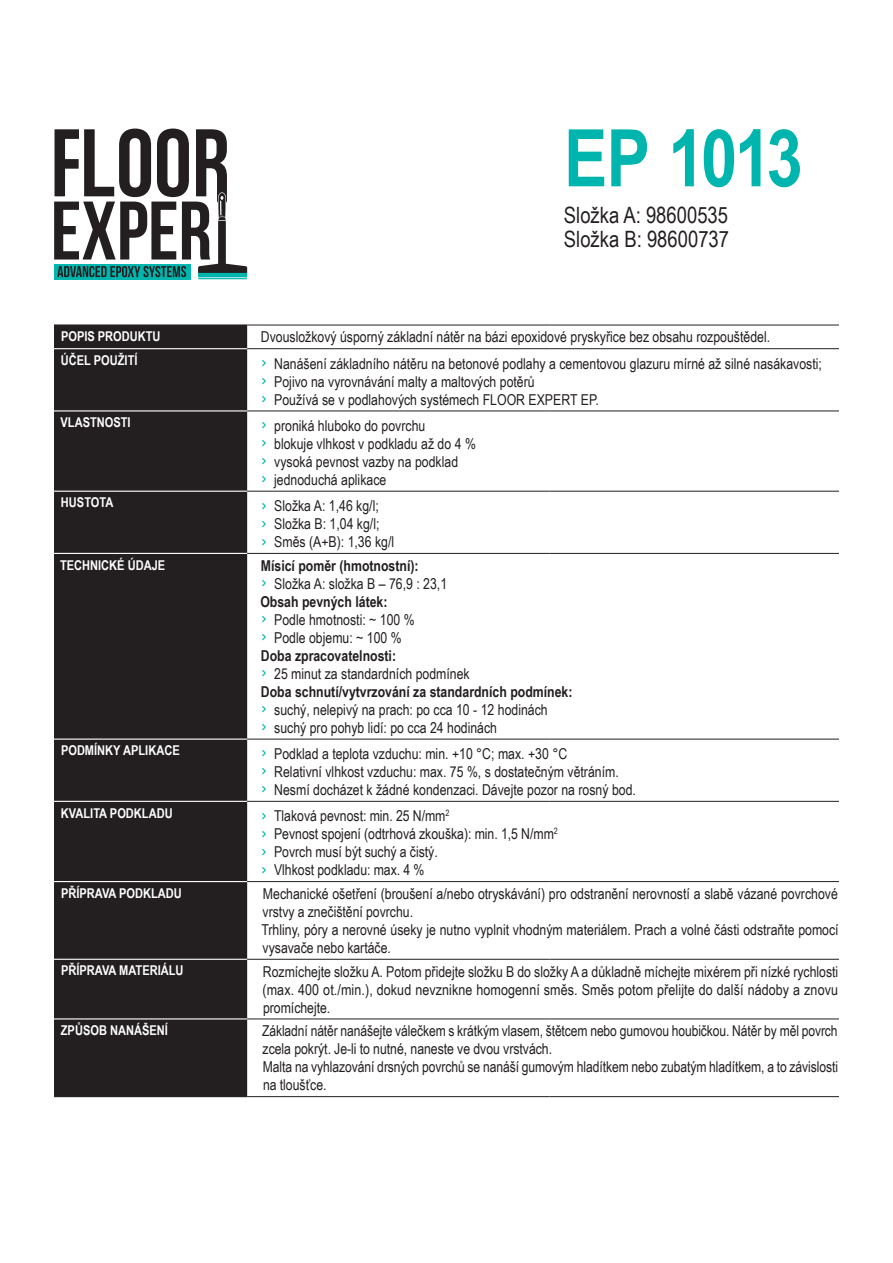
<style>
.page{position:relative;width:893px;height:1263px;background:#fff}
.page>*{position:absolute;margin:0;border:0;box-sizing:border-box;transform-origin:0 0}
.t1{font:700 79.5px "Arial Narrow";letter-spacing:-.035em;color:#00b5ae}
.t2{font:22.5px "Arial Narrow";color:#231f20}
.t3{font:15px/18px "Arial Narrow";color:#231f20}
.t4{font:700 15px "Arial Narrow";color:#231f20}
.t5{font:700 13.5px "Arial Narrow";color:#fff}
.s1{font-family:"Gravur";font-stretch:condensed;color:#00b5ae}
</style>
<div class="page">
<div style="left:54px;top:326px;width:193px;height:770px;background:#231f20"></div>
<hr style="left:54px;top:324px;width:193px;height:2px;background:#231f20">
<hr style="left:54px;top:348px;width:193px;height:1px;background:#fff">
<hr style="left:54px;top:410px;width:193px;height:1px;background:#fff">
<hr style="left:54px;top:491px;width:193px;height:1px;background:#fff">
<hr style="left:54px;top:553px;width:193px;height:1px;background:#fff">
<hr style="left:54px;top:738px;width:193px;height:2px;background:#fff">
<hr style="left:54px;top:801px;width:193px;height:1px;background:#fff">
<hr style="left:54px;top:881px;width:193px;height:1px;background:#fff">
<hr style="left:54px;top:959px;width:193px;height:1px;background:#fff">
<hr style="left:54px;top:1018px;width:193px;height:1px;background:#fff">
<hr style="left:54px;top:1096px;width:193px;height:1px;background:#231f20">
<hr style="left:247px;top:325px;width:302px;height:1px;background:#231f20">
<hr style="left:549px;top:325px;width:290px;height:1px;background:#231f20">
<hr style="left:247px;top:348px;width:302px;height:1px;background:#231f20">
<hr style="left:549px;top:348px;width:290px;height:1px;background:#231f20">
<hr style="left:247px;top:411px;width:302px;height:1px;background:#231f20">
<hr style="left:549px;top:411px;width:290px;height:1px;background:#231f20">
<hr style="left:247px;top:491px;width:302px;height:1px;background:#231f20">
<hr style="left:549px;top:491px;width:290px;height:1px;background:#231f20">
<hr style="left:247px;top:553px;width:302px;height:1px;background:#231f20">
<hr style="left:549px;top:553px;width:290px;height:1px;background:#231f20">
<hr style="left:247px;top:739px;width:302px;height:1px;background:#231f20">
<hr style="left:549px;top:739px;width:290px;height:1px;background:#231f20">
<hr style="left:247px;top:801px;width:302px;height:1px;background:#231f20">
<hr style="left:549px;top:801px;width:290px;height:1px;background:#231f20">
<hr style="left:247px;top:881px;width:302px;height:1px;background:#231f20">
<hr style="left:549px;top:881px;width:290px;height:1px;background:#231f20">
<hr style="left:247px;top:959px;width:302px;height:1px;background:#231f20">
<hr style="left:549px;top:959px;width:290px;height:1px;background:#231f20">
<hr style="left:247px;top:1018px;width:302px;height:1px;background:#231f20">
<hr style="left:549px;top:1018px;width:290px;height:1px;background:#231f20">
<hr style="left:247px;top:1096px;width:302px;height:1px;background:#231f20">
<hr style="left:549px;top:1096px;width:290px;height:1px;background:#231f20">
<div style="left:54px;top:264px;width:137px;height:16px;background:#00b5ae"></div>
<hr style="left:198px;top:278px;width:49px;height:1px;background:#00b5ae">
<svg style="left:54px;top:129px;width:193px;height:148px"></svg>
<p class="t1" style="left:564px;top:98px;width:240px">EP 1013</p>
<p class="t2" style="left:564px;top:199px;width:166px">Složka A: 98600535</p>
<p class="t2" style="left:564px;top:223px;width:167px">Složka B: 98600737</p>
<p class="t5" style="left:61px;top:326px;width:101px">POPIS PRODUKTU</p>
<p class="t3" style="left:261px;top:327px;width:511px">Dvousložkový úsporný základní nátěr na bázi epoxidové pryskyřice bez obsahu rozpouštědel.</p>
<p class="t5" style="left:61px;top:350px;width:78px">ÚČEL POUŽITÍ</p>
<p class="t3" style="left:261px;top:354px;width:563px"><span class="s1">›</span> Nanášení základního nátěru na betonové podlahy a cementovou glazuru mírné až silné nasákavosti;</p>
<p class="t3" style="left:261px;top:372px;width:275px"><span class="s1">›</span> Pojivo na vyrovnávání malty a maltových potěrů</p>
<p class="t3" style="left:261px;top:390px;width:340px"><span class="s1">›</span> Používá se v podlahových systémech FLOOR EXPERT EP.</p>
<p class="t5" style="left:61px;top:412px;width:72px">VLASTNOSTI</p>
<p class="t3" style="left:261px;top:416px;width:166px"><span class="s1">›</span> proniká hluboko do povrchu</p>
<p class="t3" style="left:261px;top:434px;width:217px"><span class="s1">›</span> blokuje vlhkost v podkladu až do 4 %</p>
<p class="t3" style="left:261px;top:452px;width:199px"><span class="s1">›</span> vysoká pevnost vazby na podklad</p>
<p class="t3" style="left:261px;top:470px;width:127px"><span class="s1">›</span> jednoduchá aplikace</p>
<p class="t5" style="left:61px;top:492px;width:54px">HUSTOTA</p>
<p class="t3" style="left:261px;top:496px;width:119px"><span class="s1">›</span> Složka A: 1,46 kg/l;</p>
<p class="t3" style="left:261px;top:514px;width:120px"><span class="s1">›</span> Složka B: 1,04 kg/l;</p>
<p class="t3" style="left:261px;top:532px;width:135px"><span class="s1">›</span> Směs (A+B): 1,36 kg/l</p>
<p class="t5" style="left:60px;top:555px;width:107px">TECHNICKÉ ÚDAJE</p>
<p class="t4" style="left:261px;top:554px;width:159px">Mísicí poměr (hmotnostní):</p>
<p class="t3" style="left:261px;top:574px;width:188px"><span class="s1">›</span> Složka A: složka B – 76,9 : 23,1</p>
<p class="t4" style="left:260px;top:590px;width:129px">Obsah pevných látek:</p>
<p class="t3" style="left:261px;top:610px;width:155px"><span class="s1">›</span> Podle hmotnosti: ~ 100 %</p>
<p class="t3" style="left:261px;top:628px;width:142px"><span class="s1">›</span> Podle objemu: ~ 100 %</p>
<p class="t4" style="left:261px;top:644px;width:137px">Doba zpracovatelnosti:</p>
<p class="t3" style="left:261px;top:664px;width:210px"><span class="s1">›</span> 25 minut za standardních podmínek</p>
<p class="t4" style="left:261px;top:680px;width:313px">Doba schnutí/vytvrzování za standardních podmínek:</p>
<p class="t3" style="left:261px;top:700px;width:288px"><span class="s1">›</span> suchý, nelepivý na prach: po cca 10 - 12 hodinách</p>
<p class="t3" style="left:261px;top:718px;width:238px"><span class="s1">›</span> suchý pro pohyb lidí: po cca 24 hodinách</p>
<p class="t5" style="left:61px;top:740px;width:120px">PODMÍNKY APLIKACE</p>
<p class="t3" style="left:261px;top:744px;width:308px"><span class="s1">›</span> Podklad a teplota vzduchu: min. +10 °C; max. +30 °C</p>
<p class="t3" style="left:261px;top:762px;width:359px"><span class="s1">›</span> Relativní vlhkost vzduchu: max. 75 %, s dostatečným větráním.</p>
<p class="t3" style="left:261px;top:780px;width:377px"><span class="s1">›</span> Nesmí docházet k žádné kondenzaci. Dávejte pozor na rosný bod.</p>
<p class="t5" style="left:61px;top:802px;width:113px">KVALITA PODKLADU</p>
<p class="t3" style="left:261px;top:806px;width:190px"><span class="s1">›</span> Tlaková pevnost: min. 25 N/mm<sup>2</sup></p>
<p class="t3" style="left:261px;top:824px;width:298px"><span class="s1">›</span> Pevnost spojení (odtrhová zkouška): min. 1,5 N/mm<sup>2</sup></p>
<p class="t3" style="left:261px;top:842px;width:178px"><span class="s1">›</span> Povrch musí být suchý a čistý.</p>
<p class="t3" style="left:261px;top:860px;width:165px"><span class="s1">›</span> Vlhkost podkladu: max. 4 %</p>
<p class="t5" style="left:61px;top:883px;width:122px">PŘÍPRAVA PODKLADU</p>
<p class="t3" style="left:263px;top:884px;width:577px">Mechanické ošetření (broušení a/nebo otryskávání) pro odstranění nerovností a slabě vázané povrchové vrstvy a znečištění povrchu.</p>
<p class="t3" style="left:261px;top:920px;width:579px">Trhliny, póry a nerovné úseky je nutno vyplnit vhodným materiálem. Prach a volné části odstraňte pomocí vysavače nebo kartáče.</p>
<p class="t5" style="left:61px;top:960px;width:124px">PŘÍPRAVA MATERIÁLU</p>
<p class="t3" style="left:262px;top:962px;width:577px;text-align:justify">Rozmíchejte složku A. Potom přidejte složku B do složky A a důkladně míchejte mixérem při nízké rychlosti (max. 400 ot./min.), dokud nevznikne homogenní směs. Směs potom přelijte do další nádoby a znovu promíchejte.</p>
<p class="t5" style="left:61px;top:1020px;width:109px">ZPŮSOB NANÁŠENÍ</p>
<p class="t3" style="left:262px;top:1021px;width:577px">Základní nátěr nanášejte válečkem s krátkým vlasem, štětcem nebo gumovou houbičkou. Nátěr by měl povrch zcela pokrýt. Je-li to nutné, naneste ve dvou vrstvách.</p>
<p class="t3" style="left:263px;top:1057px;width:577px">Malta na vyhlazování drsných povrchů se nanáší gumovým hladítkem nebo zubatým hladítkem, a to závislosti na tloušťce.</p>
</div>
